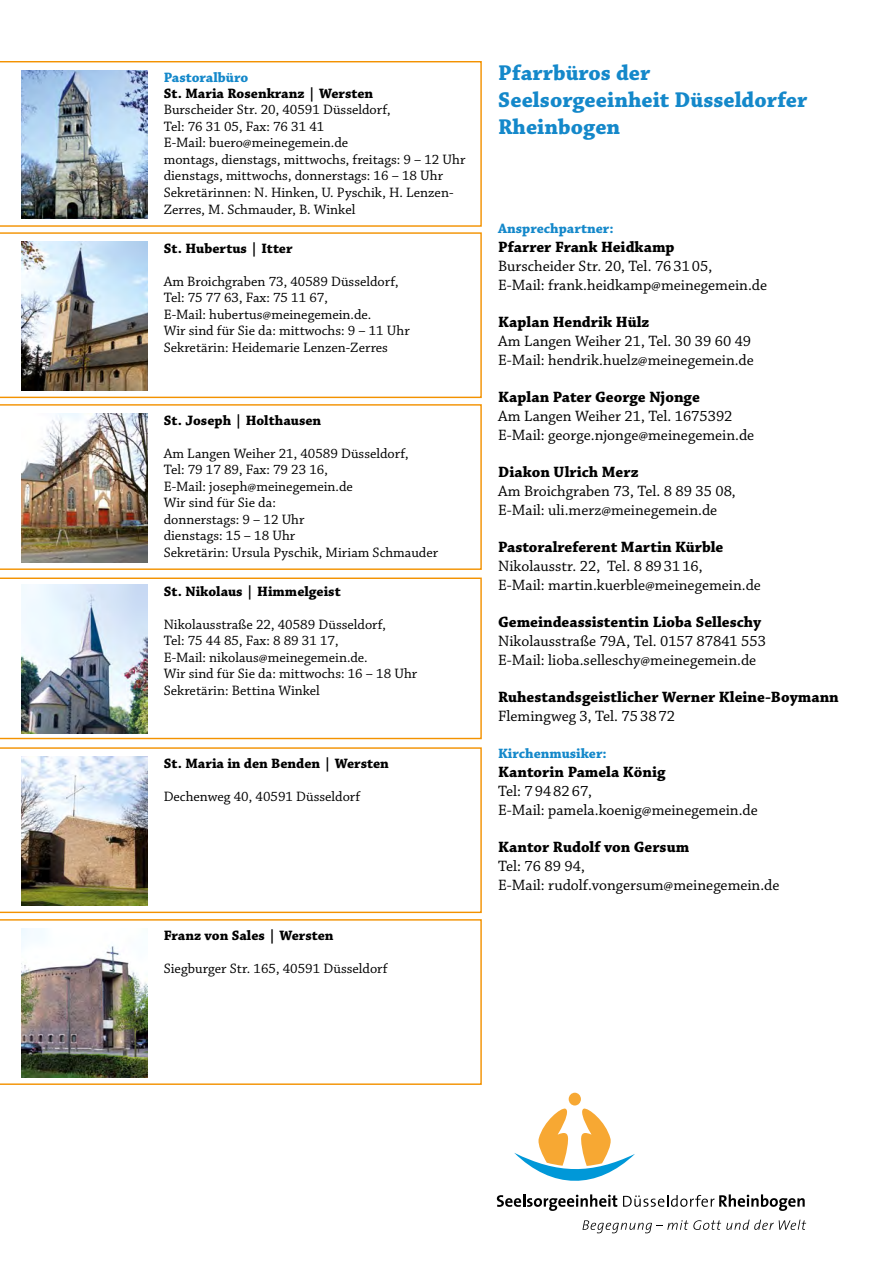
<style>
.page{position:relative;width:893px;height:1263px;background:#fff}
.page>*{position:absolute;margin:0;border:0;box-sizing:border-box;transform-origin:0 0}
.t1{font:700 22.5px/27px "Chaparral Pro";color:#1488ca}
.t2{font:15.75px/18.8px "Chaparral Pro";color:#000}
.t3{font:700 15.75px "Chaparral Pro";color:#000}
.t4{font:14.4px/16.6px "Chaparral Pro";color:#000}
.t5{font:700 14.4px "Chaparral Pro";color:#000}
.t6{font:700 14.4px "Chaparral Pro";color:#1488ca}
.t7{font:700 14.25px "Chaparral Pro";color:#1488ca}
</style>
<div class="page">
<svg style="left:497px;top:1093px;width:308px;height:118px"></svg>
<svg style="left:582px;top:1219px;width:224px;height:14px"></svg>
<svg style="left:0;top:61px;width:482px;height:166px"></svg>
<img style="left:21px;top:70px;width:127px;height:149px">
<svg style="left:0;top:404px;width:482px;height:166px"></svg>
<img style="left:21px;top:413px;width:127px;height:149px">
<svg style="left:0;top:919px;width:482px;height:166px"></svg>
<img style="left:21px;top:928px;width:127px;height:149px">
<svg style="left:0;top:232px;width:482px;height:166px"></svg>
<img style="left:21px;top:241px;width:127px;height:149px">
<svg style="left:0;top:747px;width:482px;height:166px"></svg>
<img style="left:21px;top:756px;width:127px;height:149px">
<svg style="left:0;top:577px;width:482px;height:162px"></svg>
<img style="left:21px;top:585px;width:127px;height:148px">
<p class="t6" style="left:164px;top:69px;width:86px">Pastoralbüro</p>
<p class="t5" style="left:164px;top:85px;width:211px">St. Maria Rosenkranz | Wersten</p>
<p class="t4" style="left:164px;top:102px;width:303px">Burscheider Str. 20, 40591 Düsseldorf,<br>Tel: 76 31 05, Fax: 76 31 41<br>E-Mail: buero@meinegemein.de<br>montags, dienstags, mittwochs, freitags: 9 – 12 Uhr dienstags, mittwochs, donnerstags: 16 – 18 Uhr Sekretärinnen: N. Hinken, U. Pyschik, H. Lenzen-Zerres, M. Schmauder, B. Winkel</p>
<p class="t5" style="left:164px;top:240px;width:130px">St. Hubertus | Itter</p>
<p class="t4" style="left:164px;top:273px;width:248px">Am Broichgraben 73, 40589 Düsseldorf, Tel: 75 77 63, Fax: 75 11 67,<br>E-Mail: hubertus@meinegemein.de.<br>Wir sind für Sie da: mittwochs: 9 – 11 Uhr Sekretärin: Heidemarie Lenzen-Zerres</p>
<p class="t5" style="left:164px;top:412px;width:159px">St. Joseph | Holthausen</p>
<p class="t4" style="left:164px;top:445px;width:276px">Am Langen Weiher 21, 40589 Düsseldorf,<br>Tel: 79 17 89, Fax: 79 23 16,<br>E-Mail: joseph@meinegemein.de<br>Wir sind für Sie da:<br>donnerstags: 9 – 12 Uhr<br>dienstags: 15 – 18 Uhr<br>Sekretärin: Ursula Pyschik, Miriam Schmauder</p>
<p class="t5" style="left:164px;top:583px;width:179px">St. Nikolaus | Himmelgeist</p>
<p class="t4" style="left:164px;top:617px;width:255px">Nikolausstraße 22, 40589 Düsseldorf,<br>Tel: 75 44 85, Fax: 8 89 31 17,<br>E-Mail: nikolaus@meinegemein.de.<br>Wir sind für Sie da: mittwochs: 16 – 18 Uhr Sekretärin: Bettina Winkel</p>
<p class="t5" style="left:164px;top:755px;width:227px">St. Maria in den Benden | Wersten</p>
<p class="t4" style="left:164px;top:788px;width:198px">Dechenweg 40, 40591 Düsseldorf</p>
<p class="t5" style="left:164px;top:927px;width:171px">Franz von Sales | Wersten</p>
<p class="t4" style="left:164px;top:961px;width:226px">Siegburger Str. 165, 40591 Düsseldorf</p>
<h1 class="t1" style="left:498px;top:60px;width:311px">Pfarrbüros der<br>Seelsorgeeinheit Düsseldorfer<br>Rheinbogen</h1>
<p class="t7" style="left:498px;top:220px;width:117px">Ansprechpartner:</p>
<p class="t3" style="left:498px;top:238px;width:178px">Pfarrer Frank Heidkamp</p>
<p class="t2" style="left:498px;top:257px;width:270px">Burscheider Str. 20, Tel. 763105,<br>E-Mail: frank.heidkamp@meinegemein.de</p>
<p class="t3" style="left:498px;top:313px;width:153px">Kaplan Hendrik Hülz</p>
<p class="t2" style="left:498px;top:332px;width:257px">Am Langen Weiher 21, Tel. 30 39 60 49<br>E-Mail: hendrik.huelz@meinegemein.de</p>
<p class="t3" style="left:498px;top:388px;width:203px">Kaplan Pater George Njonge</p>
<p class="t2" style="left:498px;top:407px;width:258px">Am Langen Weiher 21, Tel. 1675392<br>E-Mail: george.njonge@meinegemein.de</p>
<p class="t3" style="left:498px;top:463px;width:142px">Diakon Ulrich Merz</p>
<p class="t2" style="left:498px;top:482px;width:239px">Am Broichgraben 73, Tel. 8 89 35 08,<br>E-Mail: uli.merz@meinegemein.de</p>
<p class="t3" style="left:498px;top:538px;width:227px">Pastoralreferent Martin Kürble</p>
<p class="t2" style="left:498px;top:557px;width:264px">Nikolausstr. 22, Tel. 8 893116,<br>E-Mail: martin.kuerble@meinegemein.de</p>
<p class="t3" style="left:498px;top:613px;width:265px">Gemeindeassistentin Lioba Selleschy</p>
<p class="t2" style="left:498px;top:632px;width:269px">Nikolausstraße 79A, Tel. 0157 87841 553<br>E-Mail: lioba.selleschy@meinegemein.de</p>
<p class="t3" style="left:498px;top:688px;width:342px">Ruhestandsgeistlicher Werner Kleine-Boymann</p>
<p class="t2" style="left:498px;top:707px;width:178px">Flemingweg 3, Tel. 753872</p>
<p class="t7" style="left:498px;top:745px;width:110px">Kirchenmusiker:</p>
<p class="t3" style="left:498px;top:763px;width:169px">Kantorin Pamela König</p>
<p class="t2" style="left:498px;top:782px;width:261px">Tel: 7948267,<br>E-Mail: pamela.koenig@meinegemein.de</p>
<p class="t3" style="left:498px;top:838px;width:193px">Kantor Rudolf von Gersum</p>
<p class="t2" style="left:498px;top:857px;width:283px">Tel: 76 89 94,<br>E-Mail: rudolf.vongersum@meinegemein.de</p>
</div>
